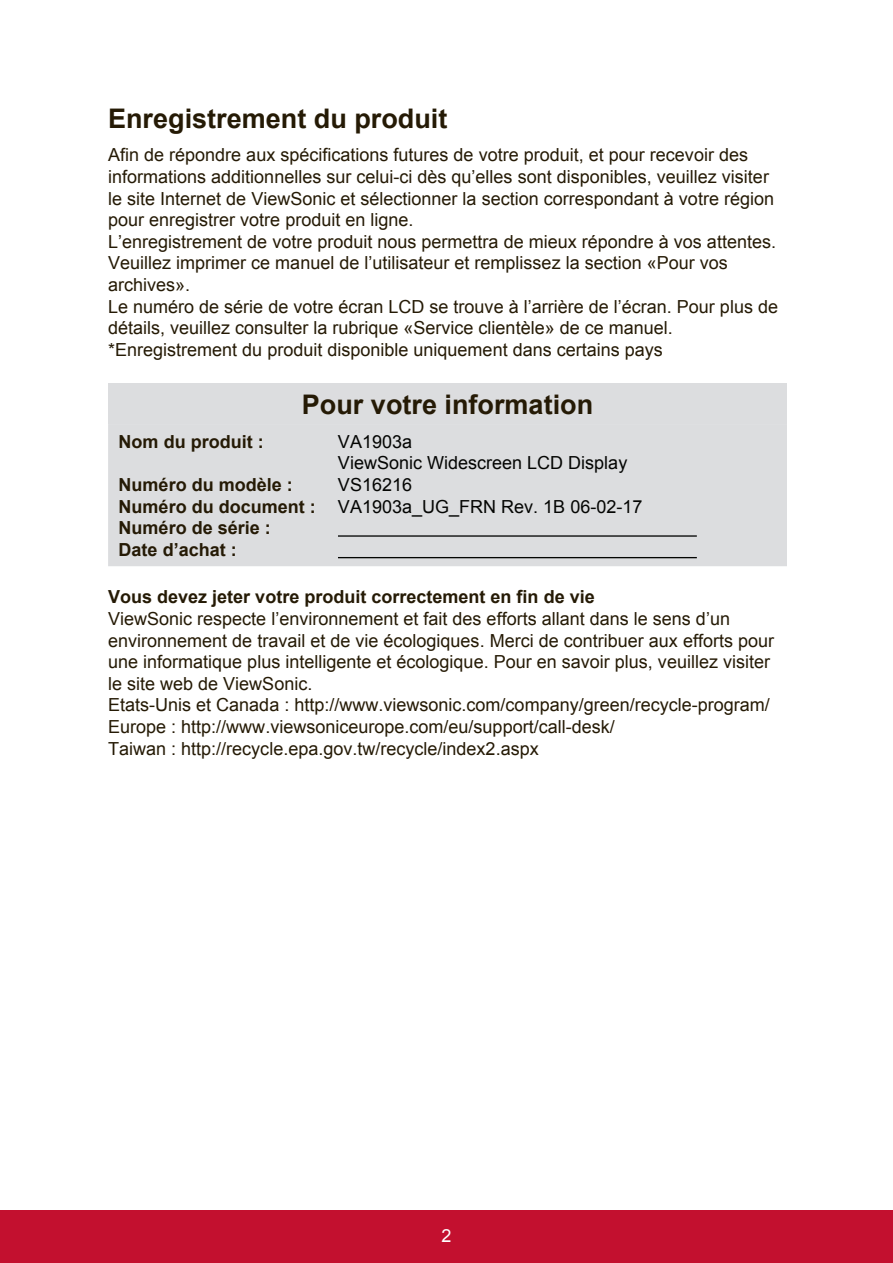
<style>
.page{position:relative;width:893px;height:1263px;background:#fff}
.page>*{position:absolute;margin:0;border:0;box-sizing:border-box;transform-origin:0 0}
.t1{font:700 27px "Arial";color:#251a05}
.t2{font:18px/21.6px "Arial";color:#251a05}
.t3{font:700 18px/21.6px "Arial";color:#251a05}
.t4{font:18px/21.6px "Arial";color:#040503}
.t5{font:18px "Arial";color:#fff}
</style>
<div class="page">
<div style="left:0;top:1210px;width:892px;height:53px;background:#c3102f"></div>
<div style="left:108px;top:383px;width:678px;height:41px;background:#dcdddf"></div>
<div style="left:108px;top:424px;width:678px;height:142px;background:#dcdddf"></div>
<hr style="left:338px;top:535px;width:358px;height:1px;background:#040503">
<hr style="left:338px;top:557px;width:358px;height:1px;background:#040503">
<h1 class="t1" style="left:108px;top:100px;width:341px">Enregistrement du produit</h1>
<p class="t2" style="left:108px;top:144px;width:671px">Afin de répondre aux spécifications futures de votre produit, et pour recevoir des informations additionnelles sur celui-ci dès qu’elles sont disponibles, veuillez visiter le site Internet de ViewSonic et sélectionner la section correspondant à votre région pour enregistrer votre produit en ligne.<br>L’enregistrement de votre produit nous permettra de mieux répondre à vos attentes.<br>Veuillez imprimer ce manuel de l’utilisateur et remplissez la section «Pour vos archives».<br>Le numéro de série de votre écran LCD se trouve à l’arrière de l’écran. Pour plus de détails, veuillez consulter la rubrique «Service clientèle» de ce manuel. *Enregistrement du produit disponible uniquement dans certains pays</p>
<h1 class="t1" style="left:302px;top:386px;width:293px">Pour votre information</h1>
<p class="t3" style="left:118px;top:431px;width:146px">Nom du produit :</p>
<p class="t3" style="left:118px;top:474px;width:199px">Numéro du modèle :<br>Numéro du document :<br>Numéro de série :<br>Date d’achat :</p>
<p class="t4" style="left:338px;top:431px;width:306px">VA1903a<br>ViewSonic Widescreen LCD Display<br>VS16216<br>VA1903a_UG_FRN Rev. 1B 06-02-17</p>
<p class="t3" style="left:108px;top:587px;width:488px">Vous devez jeter votre produit correctement en fin de vie</p>
<p class="t2" style="left:108px;top:608px;width:667px">ViewSonic respecte l’environnement et fait des efforts allant dans le sens d’un environnement de travail et de vie écologiques. Merci de contribuer aux efforts pour une informatique plus intelligente et écologique. Pour en savoir plus, veuillez visiter le site web de ViewSonic.<br>Etats-Unis et Canada : http://www.viewsonic.com/company/green/recycle-program/ Europe : http://www.viewsoniceurope.com/eu/support/call-desk/<br>Taiwan : http://recycle.epa.gov.tw/recycle/index2.aspx</p>
<p class="t5" style="left:441px;top:1223px;width:12px">2</p>
</div>
